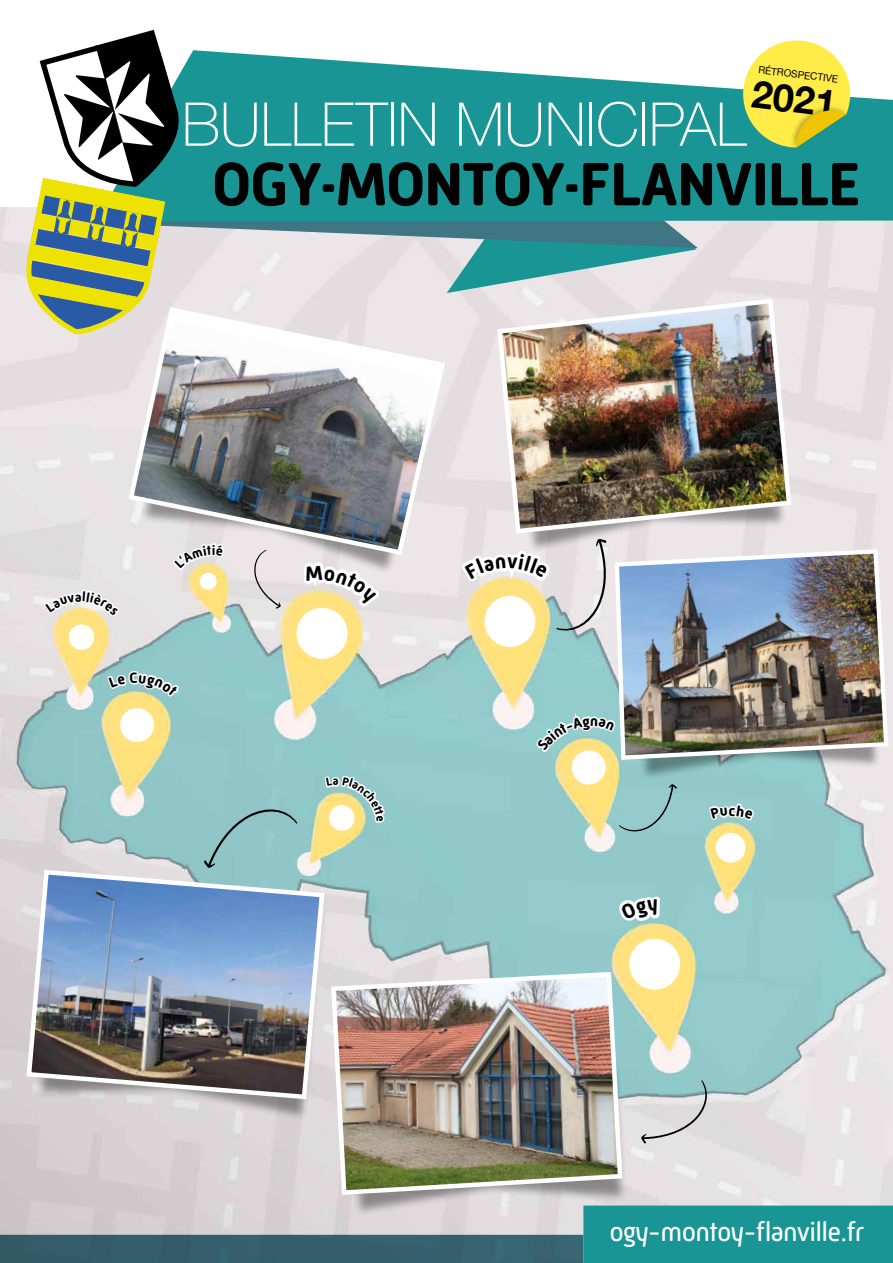
<style>
.page{position:relative;width:893px;height:1263px;background:#fff}
.page>*{position:absolute;margin:0;border:0;box-sizing:border-box;transform-origin:0 0}
.t1{font:700 62.7px "Mic 32 New Rounded";letter-spacing:-.03em;color:#000}
.t2{font:100 60.45px "Helvetica Neue";color:#fff}
.t3{font:700 37.95px "Helvetica Neue";color:#000}
.t4{font:27px "Mic 32 New Rounded";letter-spacing:-.025em;color:#fff}
.t5{font:700 13.5px "Mic 32 New Rounded";color:#000}
.t6{font:10.05px "Helvetica Neue";color:#000}
</style>
<div class="page">
<img style="left:0;top:207px;width:893px;height:1028px">
<div style="left:864px;top:97px;width:29px;height:124px;background:#1a9595"></div>
<div style="left:0;top:1235px;width:583px;height:28px;background:#325964"></div>
<img style="left:864px;top:547px;width:27px;height:215px">
<div style="left:583px;top:1205px;width:310px;height:58px;background:#1a9595"></div>
<img style="left:22px;top:30px;width:842px;height:1233px">
<p class="t6" style="left:759px;top:62px;width:82px;rotate:7deg">RÉTROSPECTIVE</p>
<h3 class="t3" style="left:756px;top:64px;width:86px;rotate:7deg">2021</h3>
<h2 class="t2" style="left:182px;top:78px;width:566px">BULLETIN MUNICIPAL</h2>
<h1 class="t1" style="left:212px;top:148px;width:651px">OGY-MONTOY-FLANVILLE</h1>
<p class="t5" style="left:212px;top:542px;width:5px">i</p>
<p class="t4" style="left:609px;top:1217px;width:257px">ogy-montoy-flanville.fr</p>
</div>
